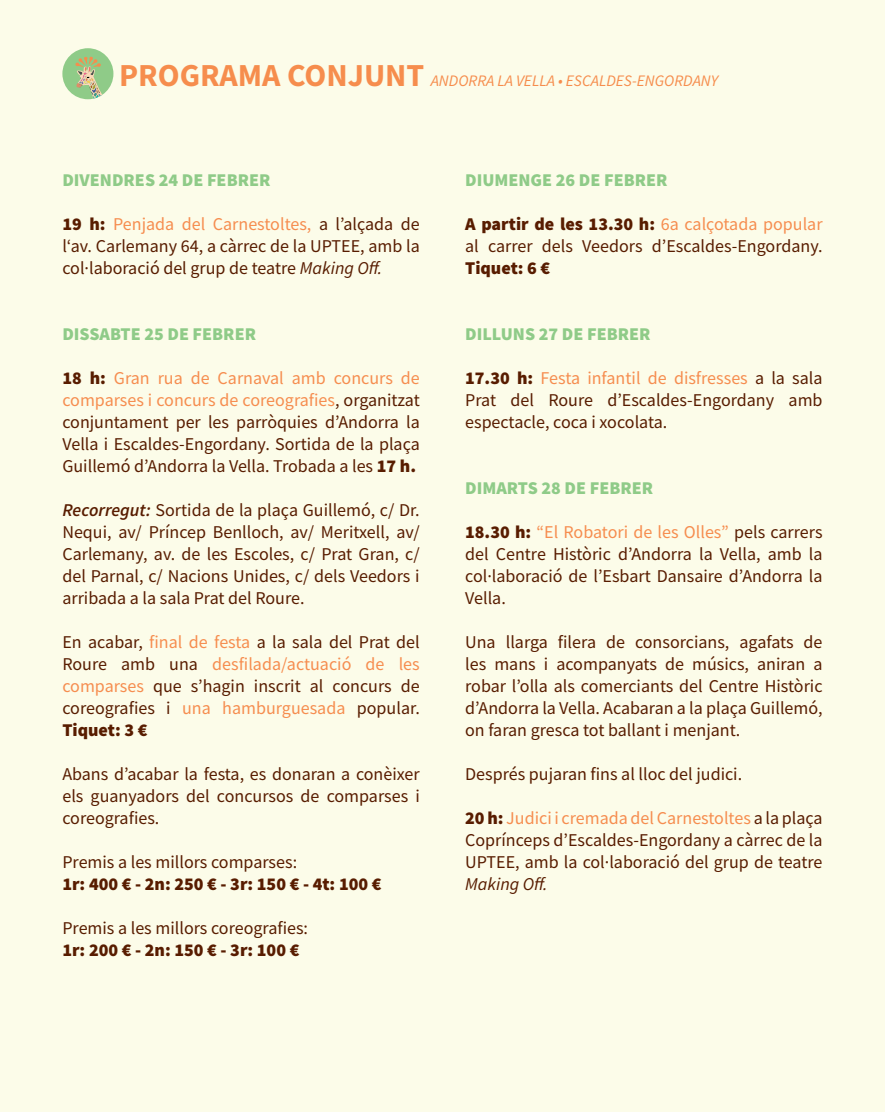
<style>
.page{position:relative;width:885px;height:1112px;background:#fff}
.page>*{position:absolute;margin:0;border:0;box-sizing:border-box;transform-origin:0 0}
.t1{font:18px/22px "Source Sans Pro";color:#581c00;text-align:justify}
.t2{font:900 18px "Source Sans Pro";color:#8fcb88}
.t3{font:900 18px "Source Sans Pro";color:#581c00}
.t4{font:italic 18px "Source Sans Pro";color:#581c00}
.t5{font:italic 16px "Source Sans Pro";color:#f68d4d}
.s1{font-weight:700;font-style:normal;font-size:32px}
.s2{font-weight:900}
.s3{color:#f68d4f}
.s4{font-style:italic}
.s5{font-weight:600;font-style:italic}
</style>
<div class="page">
<div style="left:0;top:0;width:884px;height:1111px;background:#fcfce9"></div>
<div style="left:62px;top:48px;width:51px;height:51px;background:#8fcb88;border-radius:50%"></div>
<svg style="left:62px;top:52px;width:52px;height:48px"></svg>
<p class="t5" style="left:119px;top:71px;width:600px"><span class="s1">PROGRAMA CONJUNT</span> ANDORRA LA VELLA • ESCALDES-ENGORDANY</p>
<p class="t2" style="left:62px;top:167px;width:209px">DIVENDRES 24 DE FEBRER</p>
<p class="t1" style="left:62px;top:213px;width:359px"><span class="s2">19 h:</span> <span class="s3">Penjada del Carnestoltes,</span> a l’alçada de l‘av. Carlemany 64, a càrrec de la UPTEE, amb la col·laboració del grup de teatre <span class="s4">Making Off.</span></p>
<p class="t2" style="left:62px;top:321px;width:195px">DISSABTE 25 DE FEBRER</p>
<p class="t1" style="left:62px;top:367px;width:359px"><span class="s2">18 h:</span> <span class="s3">Gran rua de Carnaval amb concurs de comparses i concurs de coreografies</span>, organitzat conjuntament per les parròquies d’Andorra la Vella i Escaldes-Engordany. Sortida de la plaça Guillemó d’Andorra la Vella. Trobada a les <span class="s2">17 h.</span></p>
<p class="t1" style="left:62px;top:499px;width:359px"><span class="s5">Recorregut:</span> Sortida de la plaça Guillemó, c/ Dr.<br>Nequi, av/ Príncep Benlloch, av/ Meritxell, av/ Carlemany, av. de les Escoles, c/ Prat Gran, c/ del Parnal, c/ Nacions Unides, c/ dels Veedors i arribada a la sala Prat del Roure.</p>
<p class="t1" style="left:62px;top:631px;width:359px">En acabar, <span class="s3">final de festa</span> a la sala del Prat del Roure amb una <span class="s3">desfilada/actuació de les comparses</span> que s’hagin inscrit al concurs de coreografies i <span class="s3">una hamburguesada</span> popular.<br><span class="s2">Tiquet: 3 €</span></p>
<p class="t1" style="left:62px;top:763px;width:359px">Abans d’acabar la festa, es donaran a conèixer els guanyadors del concursos de comparses i coreografies.</p>
<p class="t1" style="left:62px;top:851px;width:236px">Premis a les millors comparses:</p>
<p class="t3" style="left:62px;top:871px;width:320px">1r: 400 € - 2n: 250 € - 3r: 150 € - 4t: 100 €</p>
<p class="t1" style="left:62px;top:917px;width:247px">Premis a les millors coreografies:</p>
<p class="t3" style="left:62px;top:937px;width:238px">1r: 200 € - 2n: 150 € - 3r: 100 €</p>
<p class="t2" style="left:465px;top:167px;width:204px">DIUMENGE 26 DE FEBRER</p>
<p class="t1" style="left:465px;top:213px;width:359px"><span class="s2">A partir de les 13.30 h:</span> <span class="s3">6a calçotada popular </span>al carrer dels Veedors d’Escaldes-Engordany.</p>
<p class="t3" style="left:465px;top:255px;width:87px">Tiquet: 6 €</p>
<p class="t2" style="left:465px;top:321px;width:187px">DILLUNS 27 DE FEBRER</p>
<p class="t1" style="left:465px;top:367px;width:359px"><span class="s2">17.30 h:</span> <span class="s3">Festa infantil de disfresses</span> a la sala Prat del Roure d’Escaldes-Engordany amb espectacle, coca i xocolata.</p>
<p class="t2" style="left:465px;top:475px;width:189px">DIMARTS 28 DE FEBRER</p>
<p class="t1" style="left:465px;top:521px;width:359px"><span class="s2">18.30 h:</span> <span class="s3">“El Robatori de les Olles”</span> pels carrers del Centre Històric d’Andorra la Vella, amb la col·laboració de l’Esbart Dansaire d’Andorra la Vella.</p>
<p class="t1" style="left:465px;top:631px;width:359px">Una llarga filera de consorcians, agafats de les mans i acompanyats de músics, aniran a robar l’olla als comerciants del Centre Històric d’Andorra la Vella. Acabaran a la plaça Guillemó, on faran gresca tot ballant i menjant.</p>
<p class="t1" style="left:465px;top:763px;width:278px">Després pujaran fins al lloc del judici.</p>
<p class="t1" style="left:465px;top:807px;width:359px"><span class="s2">20 h:</span> <span class="s3">Judici i cremada del Carnestoltes</span> a la plaça Coprínceps d’Escaldes-Engordany a càrrec de la UPTEE, amb la col·laboració del grup de teatre</p>
<p class="t4" style="left:465px;top:872px;width:84px">Making Off.</p>
</div>
